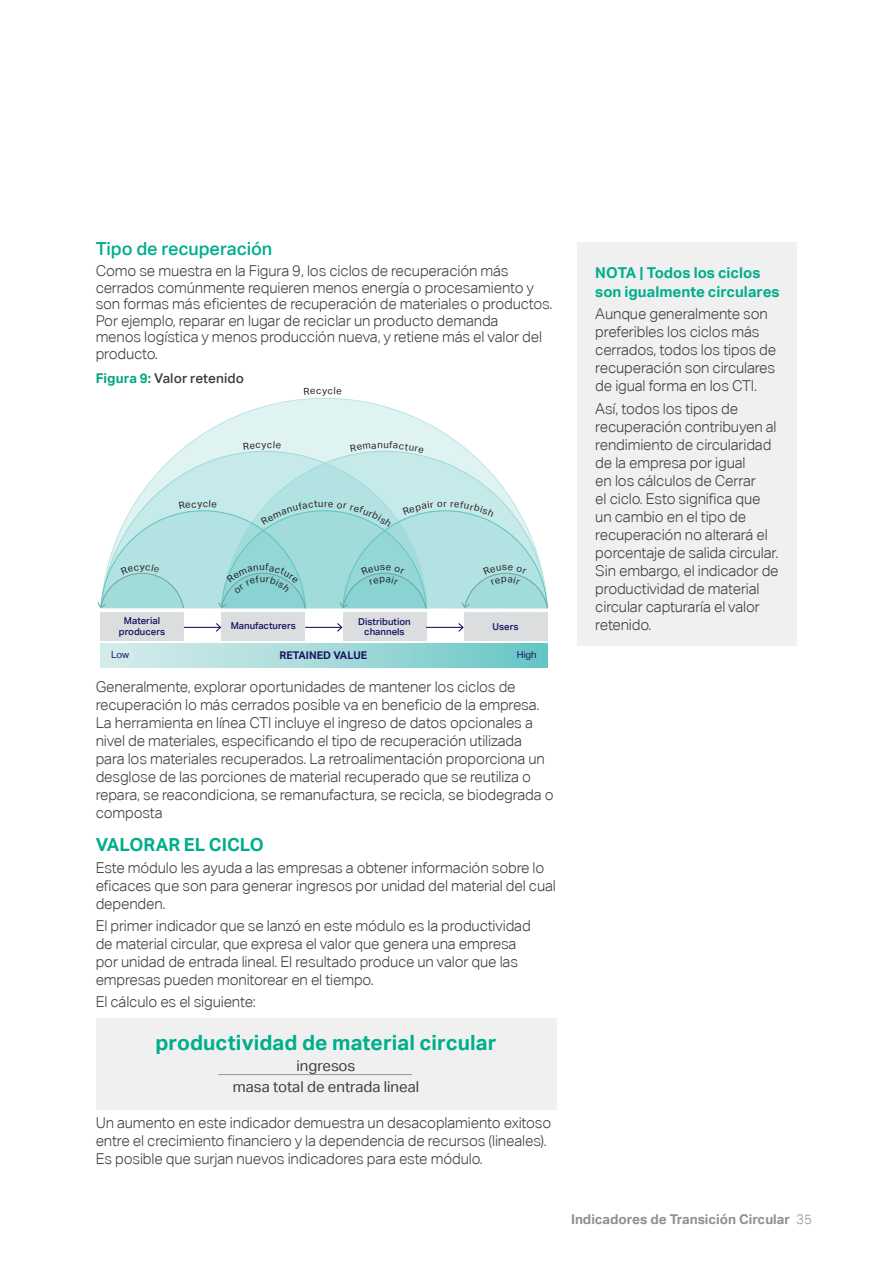
<style>
.page{position:relative;width:893px;height:1263px;background:#fff}
.page>*{position:absolute;margin:0;border:0;box-sizing:border-box;transform-origin:0 0}
.CORPO{font:700 21px "Aktiv Grotesk";letter-spacing:.005em;color:#00ae8b}
.SUBTITULO_2{font:500 18px "Aktiv Grotesk";letter-spacing:-.005em;color:#00ae8b}
.SUBTITULO_2-2{font:700 18px "Aktiv Grotesk";color:#00ae8b}
.SUBTITULO_2-3{font:300 15px/18px "Aktiv Grotesk";letter-spacing:-.01em;color:#3e3e3f}
.SUBTITULO_2-4{font:700 15px/19.5px "Aktiv Grotesk";color:#00ae8b}
.CORPO-2{font:15px "Aktiv Grotesk";color:#3e3e3f}
.t1{font:700 13.5px "Aktiv Grotesk";color:#8e9092}
.t2{font:500 13.5px "Aktiv Grotesk";letter-spacing:.005em;color:#3e3e3f}
.t3{font:700 10.65px "Aktiv Grotesk";color:#191364}
.t4{font:500 9.6px/10.6px "Aktiv Grotesk";color:#191364;text-align:center}
.t5{font:9.6px "Aktiv Grotesk";color:#191364}
.s1{font-weight:700;color:#00a77f}
.s2{font-weight:300}
</style>
<div class="page">
<div style="left:578px;top:242px;width:219px;height:404px;background:#f0f0f1"></div>
<div style="left:100px;top:644px;width:448px;height:23px;background:linear-gradient(to right,#dbeeed,#6ac7c5)"></div>
<div style="left:100px;top:612px;width:84px;height:28px;background:#dcdddf"></div>
<div style="left:221px;top:612px;width:84px;height:28px;background:#dcdddf"></div>
<div style="left:342px;top:612px;width:84px;height:28px;background:#dcdddf"></div>
<div style="left:464px;top:612px;width:84px;height:28px;background:#dcdddf"></div>
<svg style="left:136px;top:397px;width:376px;height:103px"></svg>
<hr style="left:426px;top:627px;width:37px;height:1px;background:#191364">
<svg style="left:458px;top:623px;width:6px;height:9px"></svg>
<hr style="left:305px;top:627px;width:36px;height:1px;background:#191364">
<svg style="left:337px;top:623px;width:5px;height:9px"></svg>
<hr style="left:184px;top:627px;width:36px;height:1px;background:#191364">
<svg style="left:216px;top:623px;width:5px;height:9px"></svg>
<div style="left:96px;top:1018px;width:460px;height:91px;background:#f0f0f1"></div>
<hr style="left:218px;top:1074px;width:194px;height:1px;background:#999">
<svg style="left:350px;top:441px;width:74px;height:12px"></svg>
<svg style="left:243px;top:442px;width:38px;height:8px"></svg>
<svg style="left:97px;top:500px;width:451px;height:109px;background:#ade0df"></svg>
<p class="SUBTITULO_2" style="left:96px;top:238px;width:178px">Tipo de recuperación</p>
<p class="SUBTITULO_2-3" style="left:96px;top:262px;width:458px;line-height:16.5px">Como se muestra en la Figura 9, los ciclos de recuperación más cerrados comúnmente requieren menos energía o procesamiento y son formas más eficientes de recuperación de materiales o productos.<br>Por ejemplo, reparar en lugar de reciclar un producto demanda<br>menos logística y menos producción nueva, y retiene más el valor del producto.</p>
<p class="t2" style="left:96px;top:370px;width:150px"><span class="s1">Figura 9:</span> Valor retenido</p>
<p class="t4" style="left:119px;top:615px;width:48px">Material producers</p>
<p class="t4" style="left:231px;top:620px;width:67px">Manufacturers</p>
<p class="t4" style="left:358px;top:616px;width:54px">Distribution channels</p>
<p class="t4" style="left:493px;top:621px;width:27px">Users</p>
<p class="t5" style="left:111px;top:649px;width:19px">Low</p>
<p class="t3" style="left:279px;top:649px;width:89px">RETAINED VALUE</p>
<p class="t5" style="left:517px;top:649px;width:22px">High</p>
<p class="SUBTITULO_2-3" style="left:96px;top:678px;width:459px">Generalmente, explorar oportunidades de mantener los ciclos de recuperación lo más cerrados posible va en beneficio de la empresa.<br>La herramienta en línea CTI incluye el ingreso de datos opcionales a nivel de materiales, especificando el tipo de recuperación utilizada para los materiales recuperados. La retroalimentación proporciona un desglose de las porciones de material recuperado que se reutiliza o repara, se reacondiciona, se remanufactura, se recicla, se biodegrada o composta</p>
<p class="SUBTITULO_2-2" style="left:96px;top:834px;width:170px">VALORAR EL CICLO</p>
<p class="SUBTITULO_2-3" style="left:96px;top:858px;width:462px">Este módulo les ayuda a las empresas a obtener información sobre lo eficaces que son para generar ingresos por unidad del material del cual dependen.</p>
<p class="SUBTITULO_2-3" style="left:96px;top:917px;width:437px">El primer indicador que se lanzó en este módulo es la productividad de material circular, que expresa el valor que genera una empresa por unidad de entrada lineal. El resultado produce un valor que las empresas pueden monitorear en el tiempo.</p>
<p class="SUBTITULO_2-3" style="left:96px;top:993px;width:162px">El cálculo es el siguiente:</p>
<p class="CORPO" style="left:155px;top:1030px;width:343px">productividad de material circular</p>
<p class="CORPO-2" style="left:297px;top:1056px;width:60px">ingresos</p>
<p class="CORPO-2" style="left:233px;top:1077px;width:188px">masa total de entrada lineal</p>
<p class="SUBTITULO_2-3" style="left:96px;top:1113px;width:457px">Un aumento en este indicador demuestra un desacoplamiento exitoso entre el crecimiento financiero y la dependencia de recursos (lineales).<br>Es posible que surjan nuevos indicadores para este módulo.</p>
<p class="SUBTITULO_2-4" style="left:595px;top:263px;width:186px">NOTA | Todos los ciclos son igualmente circulares</p>
<p class="SUBTITULO_2-3" style="left:595px;top:305px;width:182px">Aunque generalmente son preferibles los ciclos más cerrados, todos los tipos de recuperación son circulares de igual forma en los CTI.</p>
<p class="SUBTITULO_2-3" style="left:595px;top:399px;width:185px">Así, todos los tipos de recuperación contribuyen al rendimiento de circularidad de la empresa por igual<br>en los cálculos de Cerrar<br>el ciclo. Esto significa que un cambio en el tipo de recuperación no alterará el porcentaje de salida circular.<br>Sin embargo, el indicador de productividad de material circular capturaría el valor retenido.</p>
<p class="t1" style="left:571px;top:1211px;width:243px">Indicadores de Transición Circular <span class="s2">35</span></p>
</div>
